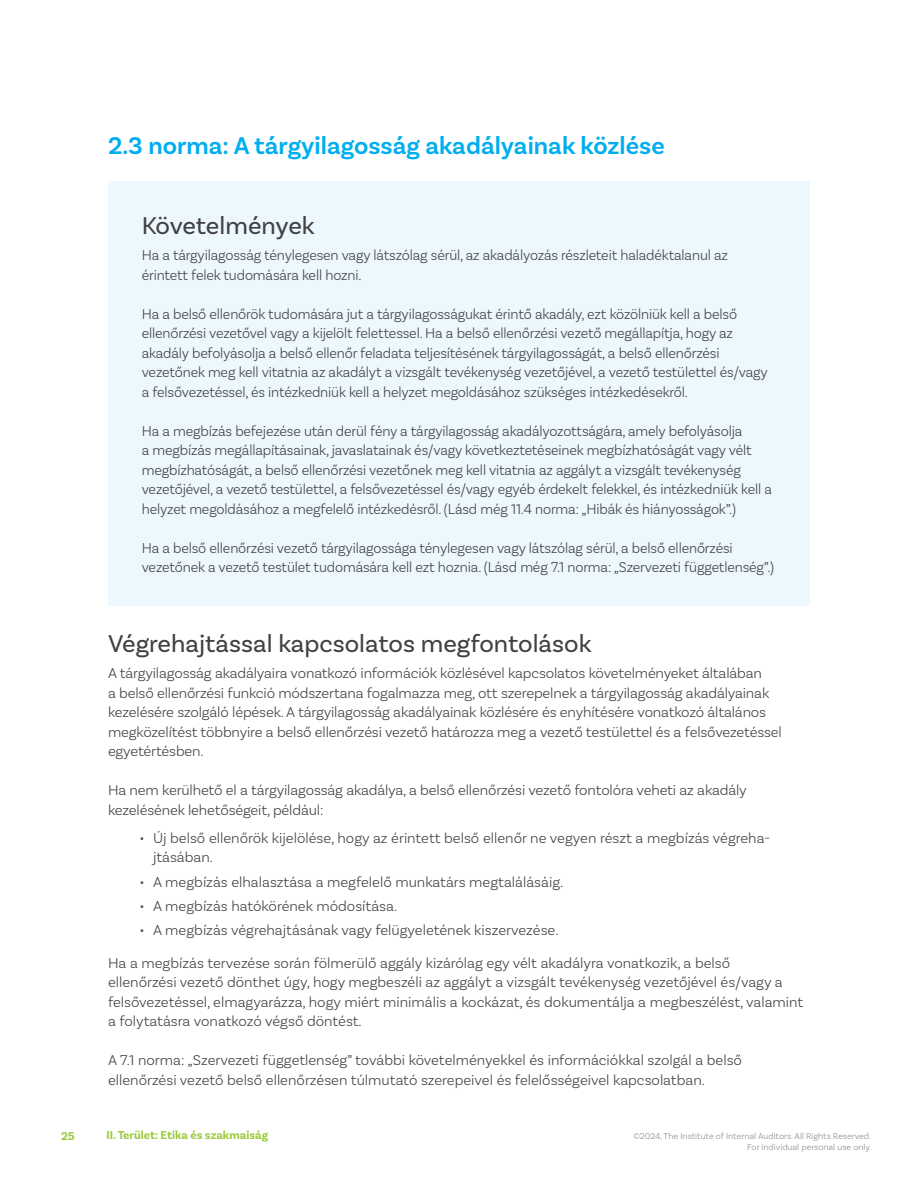
<style>
.page{position:relative;width:918px;height:1188px;background:#fff}
.page>*{position:absolute;margin:0;border:0;box-sizing:border-box;transform-origin:0 0}
.t1{font:25.5px "Basic Sans";color:#414042}
.t2{font:600 25.5px "Basic Sans";color:#00aeef}
.t3{font:300 15px/19.5px "Basic Sans";letter-spacing:-.01em;color:#414042}
.t4{font:300 15px/19.5px "Basic Sans";letter-spacing:-.01em;color:#414042;scale:.96 1}
.t5{font:700 12px "Basic Sans";color:#9aca3c}
.t6{font:300 9px/10.8px "Basic Sans";color:#8a8c8e;text-align:right}
</style>
<div class="page">
<div style="left:108px;top:181px;width:702px;height:425px;background:#ecf8fe"></div>
<h1 class="t2" style="left:108px;top:130px;width:558px">2.3 norma: A tárgyilagosság akadályainak közlése</h1>
<h1 class="t1" style="left:142px;top:210px;width:175px">Követelmények</h1>
<p class="t4" style="left:142px;top:245px;width:612px">Ha a tárgyilagosság ténylegesen vagy látszólag sérül, az akadályozás részleteit haladéktalanul az érintett felek tudomására kell hozni.</p>
<p class="t4" style="left:142px;top:304px;width:654px">Ha a belső ellenőrök tudomására jut a tárgyilagosságukat érintő akadály, ezt közölniük kell a belső ellenőrzési vezetővel vagy a kijelölt felettessel. Ha a belső ellenőrzési vezető megállapítja, hogy az akadály befolyásolja a belső ellenőr feladata teljesítésének tárgyilagosságát, a belső ellenőrzési vezetőnek meg kell vitatnia az akadályt a vizsgált tevékenység vezetőjével, a vezető testülettel és/vagy a felsővezetéssel, és intézkedniük kell a helyzet megoldásához szükséges intézkedésekről.</p>
<p class="t4" style="left:142px;top:421px;width:658px">Ha a megbízás befejezése után derül fény a tárgyilagosság akadályozottságára, amely befolyásolja<br>a megbízás megállapításainak, javaslatainak és/vagy következtetéseinek megbízhatóságát vagy vélt megbízhatóságát, a belső ellenőrzési vezetőnek meg kell vitatnia az aggályt a vizsgált tevékenység vezetőjével, a vezető testülettel, a felsővezetéssel és/vagy egyéb érdekelt felekkel, és intézkedniük kell a helyzet megoldásához a megfelelő intézkedésről. (Lásd még 11.4 norma: „Hibák és hiányosságok”.)</p>
<p class="t4" style="left:142px;top:538px;width:660px">Ha a belső ellenőrzési vezető tárgyilagossága ténylegesen vagy látszólag sérül, a belső ellenőrzési vezetőnek a vezető testület tudomására kell ezt hoznia. (Lásd még 7.1 norma: „Szervezeti függetlenség”.)</p>
<h1 class="t1" style="left:108px;top:628px;width:485px">Végrehajtással kapcsolatos megfontolások</h1>
<p class="t3" style="left:108px;top:663px;width:675px">A tárgyilagosság akadályaira vonatkozó információk közlésével kapcsolatos követelményeket általában<br>a belső ellenőrzési funkció módszertana fogalmazza meg, ott szerepelnek a tárgyilagosság akadályainak kezelésére szolgáló lépések. A tárgyilagosság akadályainak közlésére és enyhítésére vonatkozó általános megközelítést többnyire a belső ellenőrzési vezető határozza meg a vezető testülettel és a felsővezetéssel egyetértésben.</p>
<p class="t3" style="left:108px;top:780px;width:640px">Ha nem kerülhető el a tárgyilagosság akadálya, a belső ellenőrzési vezető fontolóra veheti az akadály kezelésének lehetőségeit, például:</p>
<p class="t3" style="left:153px;top:828px;width:619px;text-indent:-14px">• Új belső ellenőrök kijelölése, hogy az érintett belső ellenőr ne vegyen részt a megbízás végreha&shy;jtásában.</p>
<p class="t3" style="left:140px;top:872px;width:425px">• A megbízás elhalasztása a megfelelő munkatárs megtalálásáig.</p>
<p class="t3" style="left:140px;top:896px;width:259px">• A megbízás hatókörének módosítása.</p>
<p class="t3" style="left:140px;top:920px;width:421px">• A megbízás végrehajtásának vagy felügyeletének kiszervezése.</p>
<p class="t3" style="left:108px;top:953px;width:697px">Ha a megbízás tervezése során fölmerülő aggály kizárólag egy vélt akadályra vonatkozik, a belső<br>ellenőrzési vezető dönthet úgy, hogy megbeszéli az aggályt a vizsgált tevékenység vezetőjével és/vagy a felsővezetéssel, elmagyarázza, hogy miért minimális a kockázat, és dokumentálja a megbeszélést, valamint a folytatásra vonatkozó végső döntést.</p>
<p class="t3" style="left:108px;top:1050px;width:636px">A 7.1 norma: „Szervezeti függetlenség” további követelményekkel és információkkal szolgál a belső ellenőrzési vezető belső ellenőrzésen túlmutató szerepeivel és felelősségeivel kapcsolatban.</p>
<p class="t5" style="left:61px;top:1129px;width:15px">25</p>
<p class="t5" style="left:107px;top:1127px;width:163px">II. Terület: Etika és szakmaiság</p>
<p class="t6" style="left:633px;top:1131px;width:240px">©2024, The Institute of Internal Auditors. All Rights Reserved.<br>For individual personal use only.</p>
</div>
